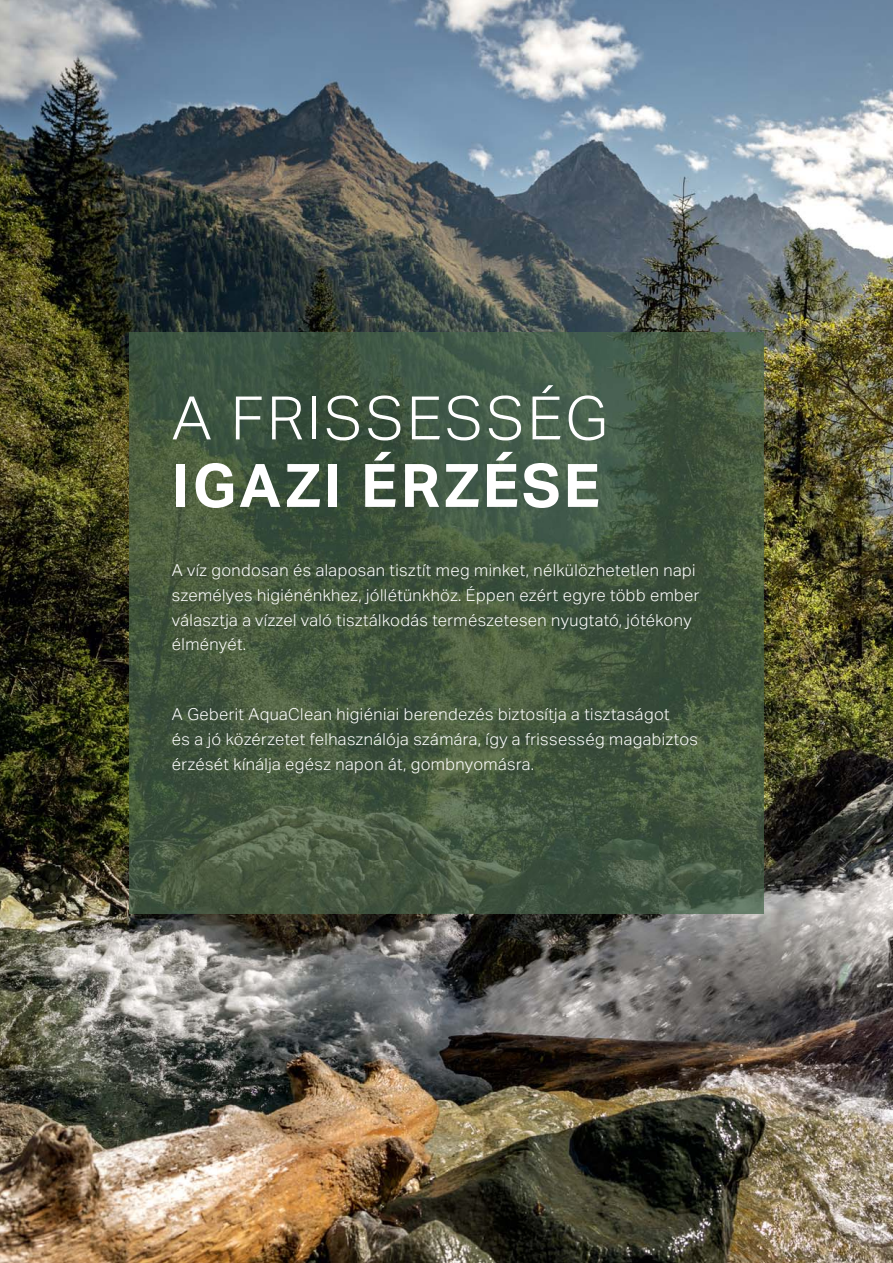
<style>
.page{position:relative;width:893px;height:1263px;background:#fff}
.page>*{position:absolute;margin:0;border:0;box-sizing:border-box;transform-origin:0 0}
.t1{font:300 60px "Aktiv Grotesk Geberit";letter-spacing:.05em;color:#fff}
.t2{font:700 60px "Aktiv Grotesk Geberit";letter-spacing:.05em;color:#fff}
.t3{font:300 16.5px/24.8px "Aktiv Grotesk Geberit";letter-spacing:.025em;color:#fff}
</style>
<div class="page">
<img style="left:0;top:0;width:893px;height:1263px">
<img style="left:129px;top:333px;width:635px;height:581px">
<h1 class="t1" style="left:172px;top:385px;width:438px">A FRISSESSÉG</h1>
<h1 class="t2" style="left:172px;top:452px;width:429px">IGAZI ÉRZÉSE</h1>
<p class="t3" style="left:172px;top:558px;width:529px">A víz gondosan és alaposan tisztít meg minket, nélkülözhetetlen napi személyes higiénénkhez, jóllétünkhöz. Éppen ezért egyre több ember választja a vízzel való tisztálkodás természetesen nyugtató, jótékony élményét.</p>
<p class="t3" style="left:172px;top:702px;width:528px">A Geberit AquaClean higiéniai berendezés biztosítja a tisztaságot<br>és a jó közérzetet felhasználója számára, így a frissesség magabiztos érzését kínálja egész napon át, gombnyomásra.</p>
</div>
